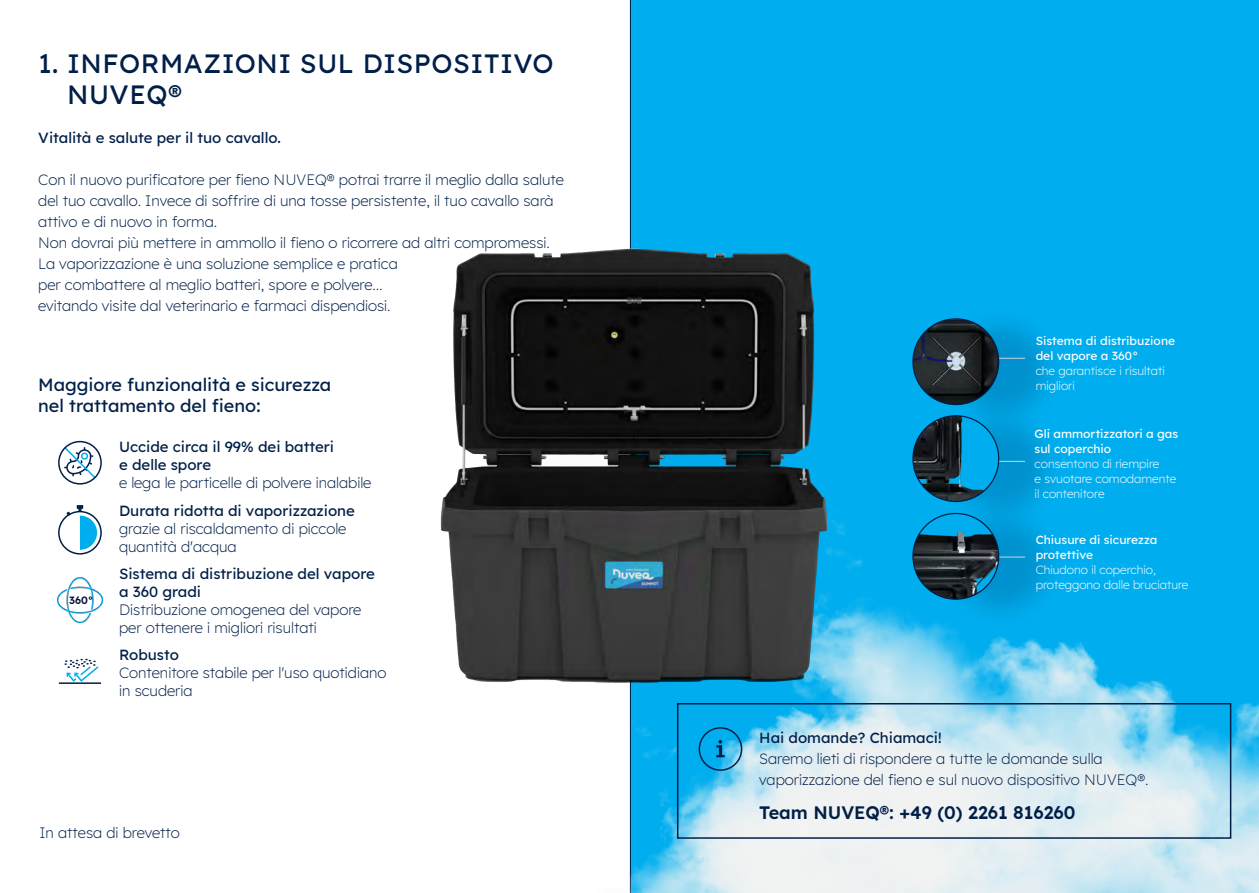
<style>
.page{position:relative;width:1259px;height:893px;background:#fff}
.page>*{position:absolute;margin:0;border:0;box-sizing:border-box;transform-origin:0 0}
.t1{font:500 27px/31.5px "Lexend";letter-spacing:.02em;color:#001f48}
.t2{font:500 18px/21px "Lexend";color:#001f48}
.t3{font:600 18px "Lexend";color:#001f48}
.t4{font:300 15px/21px "Lexend";color:#001f48}
.t5{font:500 15px/18px "Lexend";color:#001f48}
.t6{font:300 12px/15px "Lexend";color:#fff}
.t7{font:500 12px/15px "Lexend";color:#fff}
.t8{font:600 10.5px "Lexend";color:#000a3a}
.s1{font-weight:300}
.s2{font-weight:500}
</style>
<div class="page">
<div style="left:630px;top:0;width:629px;height:486px;background:#00aeef"></div>
<img style="left:629px;top:486px;width:630px;height:407px">
<div style="left:677px;top:703px;width:554px;height:136px;border:2px solid #001f48"></div>
<img style="left:440px;top:222px;width:714px;height:590px">
<div style="left:58px;top:511px;width:44px;height:44px;border:2px solid #001f48;border-radius:50%"></div>
<svg style="left:64px;top:505px;width:33px;height:45px"></svg>
<svg style="left:62px;top:440px;width:35px;height:40px"></svg>
<div style="left:58px;top:441px;width:44px;height:44px;border:2px solid #001f48;border-radius:50%"></div>
<hr style="left:59px;top:682px;width:42px;height:2px;background:#001f48">
<svg style="left:65px;top:659px;width:35px;height:24px"></svg>
<img style="left:57px;top:577px;width:46px;height:46px">
<div style="left:935px;top:303px;width:133px;height:133px;background:#001f48;opacity:.2"></div>
<img style="left:913px;top:319px;width:85px;height:86px;border-radius:43px">
<div style="left:935px;top:400px;width:133px;height:133px;background:#001f48;opacity:.2"></div>
<img style="left:913px;top:416px;width:85px;height:85px;border-radius:43px">
<div style="left:935px;top:498px;width:133px;height:133px;background:#001f48;opacity:.2"></div>
<img style="left:913px;top:513px;width:85px;height:86px;border-radius:43px">
<p class="t1" style="left:67px;top:46px;width:488px;text-indent:-29px">1. INFORMAZIONI SUL DISPOSITIVO<br>NUVEQ®</p>
<p class="t5" style="left:38px;top:127px;width:244px">Vitalità e salute per il tuo cavallo.</p>
<p class="t4" style="left:38px;top:168px;width:527px">Con il nuovo purificatore per fieno NUVEQ® potrai trarre il meglio dalla salute del tuo cavallo. Invece di soffrire di una tosse persistente, il tuo cavallo sarà attivo e di nuovo in forma.</p>
<p class="t4" style="left:38px;top:231px;width:513px">Non dovrai più mettere in ammollo il fieno o ricorrere ad altri compromessi.<br>La vaporizzazione è una soluzione semplice e pratica<br>per combattere al meglio batteri, spore e polvere…<br>evitando visite dal veterinario e farmaci dispendiosi.</p>
<p class="t2" style="left:38px;top:373px;width:294px">Maggiore funzionalità e sicurezza nel trattamento del fieno:</p>
<p class="t5" style="left:119px;top:437px;width:216px">Uccide circa il 99% dei batteri e delle spore</p>
<p class="t4" style="left:119px;top:471px;width:254px">e lega le particelle di polvere inalabile</p>
<p class="t5" style="left:119px;top:500px;width:237px">Durata ridotta di vaporizzazione</p>
<p class="t4" style="left:119px;top:518px;width:229px;line-height:18px">grazie al riscaldamento di piccole quantità d'acqua</p>
<p class="t5" style="left:119px;top:564px;width:257px">Sistema di distribuzione del vapore a 360 gradi</p>
<p class="t4" style="left:119px;top:600px;width:244px;line-height:18px">Distribuzione omogenea del vapore per ottenere i migliori risultati</p>
<p class="t5" style="left:119px;top:645px;width:61px">Robusto</p>
<p class="t4" style="left:119px;top:663px;width:269px;line-height:18px">Contenitore stabile per l'uso quotidiano in scuderia</p>
<p class="t8" style="left:69px;top:592px;width:26px">360°</p>
<p class="t4" style="left:39px;top:821px;width:142px">In attesa di brevetto</p>
<p class="t7" style="left:1035px;top:333px;width:141px">Sistema di distribuzione del vapore a 360°<br><span class="s1">che garantisce i risultati migliori</span></p>
<p class="t6" style="left:1034px;top:425px;width:145px"><span class="s2">Gli ammortizzatori a gas sul coperchio </span>consentono di riempire<br>e svuotare comodamente il contenitore</p>
<p class="t6" style="left:1035px;top:531px;width:154px"><span class="s2">Chiusure di sicurezza protettive<br></span>Chiudono il coperchio, proteggono dalle bruciature</p>
<p class="t5" style="left:759px;top:727px;width:184px">Hai domande? Chiamaci!</p>
<p class="t4" style="left:759px;top:747px;width:391px">Saremo lieti di rispondere a tutte le domande sulla vaporizzazione del fieno e sul nuovo dispositivo NUVEQ®.</p>
<p class="t3" style="left:759px;top:799px;width:318px">Team NUVEQ®: +49 (0) 2261 816260</p>
</div>
